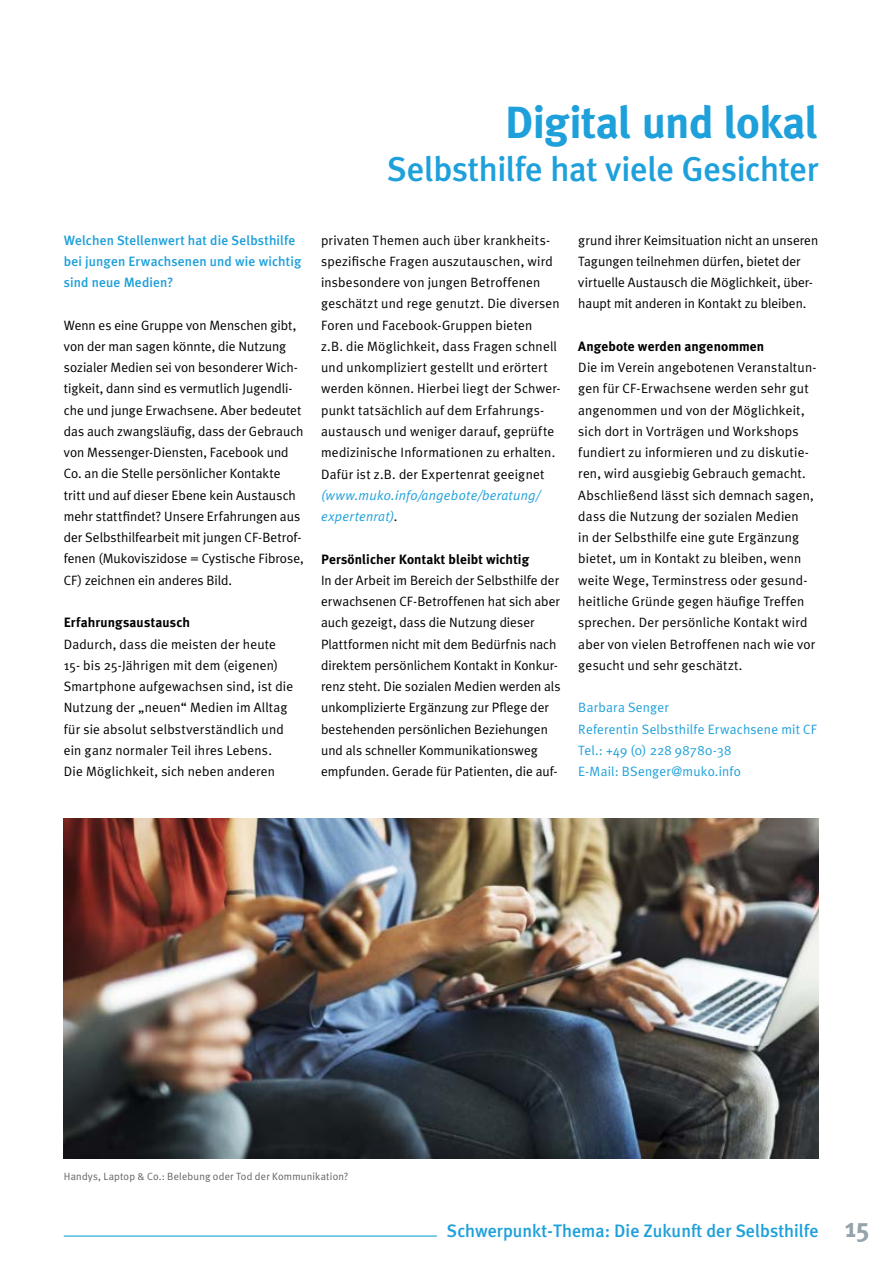
<style>
.page{position:relative;width:893px;height:1263px;background:#fff}
.page>*{position:absolute;margin:0;border:0;box-sizing:border-box;transform-origin:0 0}
.t1{font:700 45px "Meta Plus";letter-spacing:-.015em;color:#1ea0db}
.t2{font:500 34.5px "Meta Plus";letter-spacing:-.01em;color:#1ea0db}
.t3{font:500 18px "Meta Plus";color:#1ea0db}
.t4{font:13.5px/21.3px "Meta Plus Normal";letter-spacing:.01em;color:#000}
.t5{font:13.5px/21.3px "Meta Plus Normal";letter-spacing:.015em;color:#1ea0db}
.t6{font:500 13.5px/21.3px "Meta Plus";letter-spacing:.01em;color:#1ea0db}
.t7{font:700 13.5px "Meta Plus";letter-spacing:.01em;color:#000}
.t8{font:italic 13.5px/21.3px "Meta Plus Normal";letter-spacing:.02em;color:#1ea0db}
.t9{font:10.5px "Meta Plus Normal";letter-spacing:.015em;color:#636362}
.s1{font-style:normal;color:#000}
.s2{font-weight:700;font-size:27px;color:#95a3aa}
</style>
<div class="page">
<hr style="left:64px;top:1235px;width:373px;height:1px;background:#1ea0db">
<img style="left:64px;top:819px;width:755px;height:340px">
<h1 class="t1" style="left:505px;top:97px;width:315px">Digital und lokal</h1>
<h2 class="t2" style="left:387px;top:149px;width:433px">Selbsthilfe hat viele Gesichter</h2>
<p class="t6" style="left:64px;top:229px;width:239px">Welchen Stellenwert hat die Selbsthilfe bei jungen Erwachsenen und wie wichtig sind neue Medien?</p>
<p class="t4" style="left:64px;top:314px;width:242px">Wenn es eine Gruppe von Menschen gibt, von der man sagen könnte, die Nutzung sozialer Medien sei von besonderer Wich&shy;tigkeit, dann sind es vermutlich Jugendli&shy;che und junge Erwachsene. Aber bedeutet das auch zwangsläufig, dass der Gebrauch von Messenger-Diensten, Facebook und Co. an die Stelle persönlicher Kontakte tritt und auf dieser Ebene kein Austausch mehr stattfindet? Unsere Erfahrungen aus der Selbsthilfearbeit mit jungen CF-Betrof&shy;fenen (Mukoviszidose = Cystische Fibrose, CF) zeichnen ein anderes Bild.</p>
<p class="t7" style="left:64px;top:615px;width:128px">Erfahrungsaustausch</p>
<p class="t4" style="left:64px;top:633px;width:231px">Dadurch, dass die meisten der heute 15- bis 25-Jährigen mit dem (eigenen)<br>Smartphone aufgewachsen sind, ist die Nutzung der „neuen“ Medien im Alltag für sie absolut selbstverständlich und ein ganz normaler Teil ihres Lebens.<br>Die Möglichkeit, sich neben anderen</p>
<p class="t4" style="left:321px;top:229px;width:241px">privaten Themen auch über krankheits&shy;spezifische Fragen auszutauschen, wird insbesondere von jungen Betroffenen geschätzt und rege genutzt. Die diversen Foren und Facebook-Gruppen bieten<br>z.B. die Möglichkeit, dass Fragen schnell und unkompliziert gestellt und erörtert werden können. Hierbei liegt der Schwer&shy;punkt tatsächlich auf dem Erfahrungs&shy;austausch und weniger darauf, geprüfte medizinische Informationen zu erhalten.<br>Dafür ist z.B. der Expertenrat geeignet</p>
<p class="t8" style="left:321px;top:484px;width:220px">(www.muko.info/angebote/beratung/ expertenrat)<span class="s1">.</span></p>
<p class="t7" style="left:321px;top:551px;width:210px">Persönlicher Kontakt bleibt wichtig</p>
<p class="t4" style="left:321px;top:569px;width:241px">In der Arbeit im Bereich der Selbsthilfe der erwachsenen CF-Betroffenen hat sich aber auch gezeigt, dass die Nutzung dieser Plattformen nicht mit dem Bedürfnis nach direktem persönlichem Kontakt in Konkur&shy;renz steht. Die sozialen Medien werden als unkomplizierte Ergänzung zur Pflege der bestehenden persönlichen Beziehungen und als schneller Kommunikationsweg empfunden. Gerade für Patienten, die auf-</p>
<p class="t4" style="left:578px;top:229px;width:241px">grund ihrer Keimsituation nicht an unseren Tagungen teilnehmen dürfen, bietet der virtuelle Austausch die Möglichkeit, über&shy;haupt mit anderen in Kontakt zu bleiben.</p>
<p class="t7" style="left:578px;top:338px;width:187px">Angebote werden angenommen</p>
<p class="t4" style="left:578px;top:357px;width:240px">Die im Verein angebotenen Veranstaltun&shy;gen für CF-Erwachsene werden sehr gut angenommen und von der Möglichkeit, sich dort in Vorträgen und Workshops fundiert zu informieren und zu diskutie&shy;ren, wird ausgiebig Gebrauch gemacht.<br>Abschließend lässt sich demnach sagen, dass die Nutzung der sozialen Medien<br>in der Selbsthilfe eine gute Ergänzung bietet, um in Kontakt zu bleiben, wenn weite Wege, Terminstress oder gesund&shy;heitliche Gründe gegen häufige Treffen sprechen. Der persönliche Kontakt wird aber von vielen Betroffenen nach wie vor gesucht und sehr geschätzt.</p>
<p class="t5" style="left:578px;top:697px;width:240px">Barbara Senger<br>Referentin Selbsthilfe Erwachsene mit CF<br>Tel.: +49 (0) 228 98780-38<br>E-Mail: BSenger@muko.info</p>
<p class="t9" style="left:64px;top:1170px;width:286px">Handys, Laptop &amp; Co.: Belebung oder Tod der Kommunikation?</p>
<h3 class="t3" style="left:447px;top:1220px;width:424px">Schwerpunkt-Thema: Die Zukunft der Selbsthilfe <span class="s2">15</span></h3>
</div>
